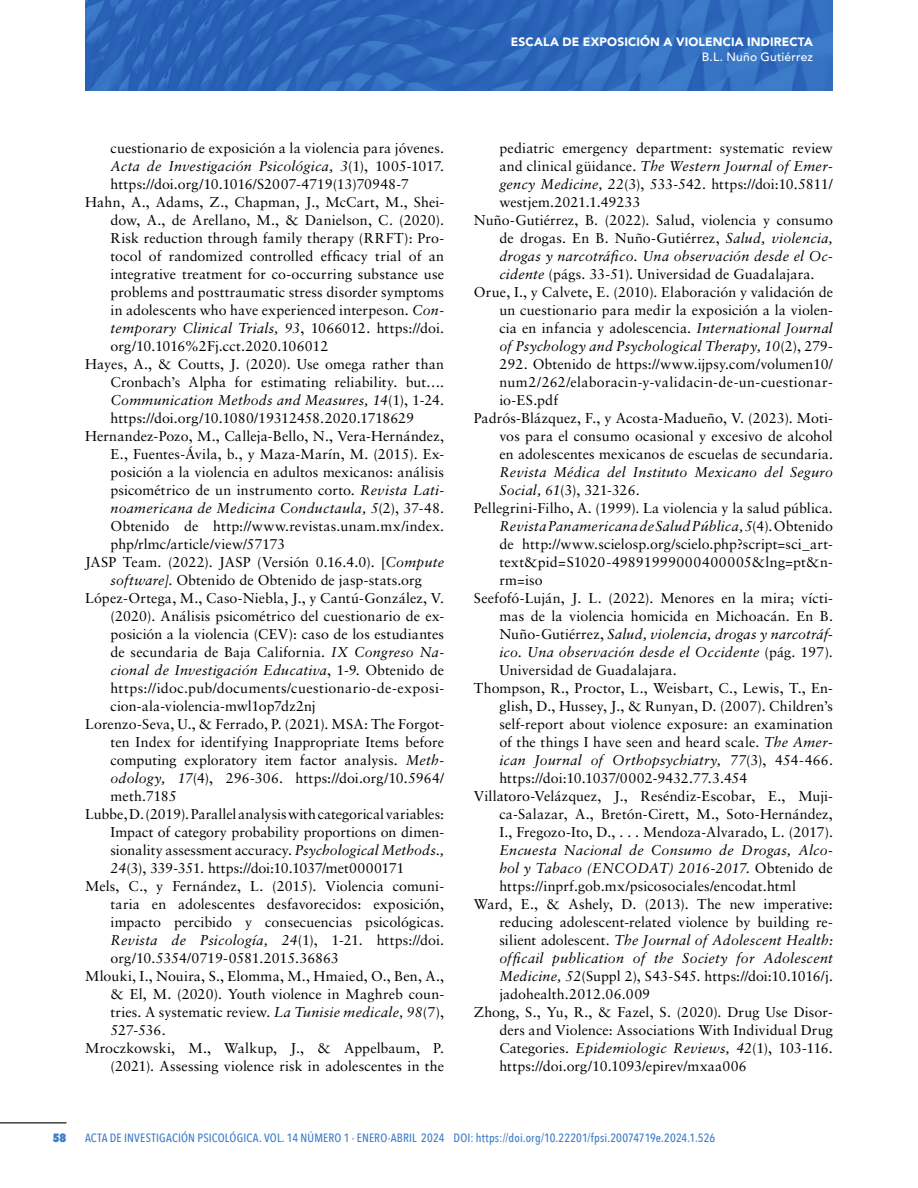
<style>
.page{position:relative;width:918px;height:1188px;background:#fff}
.page>*{position:absolute;margin:0;border:0;box-sizing:border-box;transform-origin:0 0}
.REFERENCIAS_INGLES{font:14.25px/18px "Sabon LT Std";letter-spacing:.005em;color:#000;text-align:justify}
.t1{font:500 12px "Avenir Next Condensed";letter-spacing:.015em;color:#3c7cc9}
.t2{font:900 12px "Avenir LT Std";letter-spacing:.015em;color:#fff}
.t3{font:500 12px "Avenir LT Std";letter-spacing:.015em;color:#fff}
.t4{font:800 12px "Avenir Next Condensed";color:#3c7cc9}
.s1{font-style:italic}
</style>
<div class="page">
<img style="left:85px;top:0;width:748px;height:91px">
<hr style="left:0;top:1122px;width:66px;height:1px;background:#000">
<p class="t2" style="left:511px;top:35px;width:304px">ESCALA DE EXPOSICIÓN A VIOLENCIA INDIRECTA</p>
<p class="t3" style="left:702px;top:50px;width:113px">B.L. Nuño Gutiérrez</p>
<p class="REFERENCIAS_INGLES" style="left:111px;top:139px;width:335px">cuestionario de exposición a la violencia para jóvenes.<br><span class="s1">Acta de Investigación Psicológica, 3</span>(1), 1005-1017. https://doi.org/10.1016/S2007-4719(13)70948-7</p>
<p class="REFERENCIAS_INGLES" style="left:111px;top:193px;width:335px;text-indent:-26px">Hahn, A., Adams, Z., Chapman, J., McCart, M., Shei&shy;dow, A., de Arellano, M., &amp; Danielson, C. (2020).<br>Risk reduction through family therapy (RRFT): Pro&shy;tocol of randomized controlled efficacy trial of an integrative treatment for co-occurring substance use problems and posttraumatic stress disorder symptoms in adolescents who have experienced interpeson. <span class="s1">Con&shy;temporary Clinical Trials, 93</span>, 1066012. https://doi. org/10.1016%2Fj.cct.2020.106012</p>
<p class="REFERENCIAS_INGLES" style="left:111px;top:355px;width:335px;text-indent:-26px">Hayes, A., &amp; Coutts, J. (2020). Use omega rather than Cronbach’s Alpha for estimating reliability. but….<br><span class="s1">Communication Methods and Measures, 14</span>(1), 1-24. https://doi.org/10.1080/19312458.2020.1718629</p>
<p class="REFERENCIAS_INGLES" style="left:111px;top:427px;width:335px;text-indent:-26px">Hernandez-Pozo, M., Calleja-Bello, N., Vera-Hernández, E., Fuentes-Ávila, b., y Maza-Marín, M. (2015). Ex&shy;posición a la violencia en adultos mexicanos: análisis psicométrico de un instrumento corto. <span class="s1">Revista Lati&shy;noamericana de Medicina Conductaula, 5</span>(2), 37-48.<br>Obtenido de http://www.revistas.unam.mx/index. php/rlmc/article/view/57173</p>
<p class="REFERENCIAS_INGLES" style="left:85px;top:553px;width:361px;text-align:center">JASP Team. (2022). JASP (Versión 0.16.4.0). [<span class="s1">Compute software]</span>. Obtenido de Obtenido de jasp-stats.org</p>
<p class="REFERENCIAS_INGLES" style="left:111px;top:589px;width:335px;text-indent:-26px">López-Ortega, M., Caso-Niebla, J., y Cantú-González, V. (2020). Análisis psicométrico del cuestionario de ex&shy;posición a la violencia (CEV): caso de los estudiantes de secundaria de Baja California. <span class="s1">IX Congreso Na&shy;cional de Investigación Educativa</span>, 1-9. Obtenido de https://idoc.pub/documents/cuestionario-de-exposi&shy;cion-ala-violencia-mwl1op7dz2nj</p>
<p class="REFERENCIAS_INGLES" style="left:111px;top:715px;width:335px;text-indent:-26px">Lorenzo-Seva, U., &amp; Ferrado, P. (2021). MSA: The Forgot&shy;ten Index for identifying Inappropriate Items before computing exploratory item factor analysis. <span class="s1">Meth&shy;odology, 17</span>(4), 296-306. https://doi.org/10.5964/ meth.7185</p>
<p class="REFERENCIAS_INGLES" style="left:111px;top:805px;width:335px;text-indent:-26px">Lubbe, D. (2019). Parallel analysis with categorical variables:<br>Impact of category probability proportions on dimen&shy;sionality assessment accuracy. <span class="s1">Psychological Methods., 24</span>(3), 339-351. https://doi:10.1037/met0000171</p>
<p class="REFERENCIAS_INGLES" style="left:111px;top:877px;width:335px;text-indent:-26px">Mels, C., y Fernández, L. (2015). Violencia comuni&shy;taria en adolescentes desfavorecidos: exposición, impacto percibido y consecuencias psicológicas.<br><span class="s1">Revista de Psicología, 24</span>(1), 1-21. https://doi. org/10.5354/0719-0581.2015.36863</p>
<p class="REFERENCIAS_INGLES" style="left:111px;top:967px;width:335px;text-indent:-26px">Mlouki, I., Nouira, S., Elomma, M., Hmaied, O., Ben, A., &amp; El, M. (2020). Youth violence in Maghreb coun&shy;tries. A systematic review. <span class="s1">La Tunisie medicale, 98</span>(7), 527-536.</p>
<p class="REFERENCIAS_INGLES" style="left:85px;top:1039px;width:361px;text-align:right">Mroczkowski, M., Walkup, J., &amp; Appelbaum, P. (2021). Assessing violence risk in adolescentes in the</p>
<p class="REFERENCIAS_INGLES" style="left:499px;top:139px;width:335px">pediatric emergency department: systematic review and clinical güidance. <span class="s1">The Western Journal of Emer&shy;gency Medicine, 22</span>(3), 533-542. https://doi:10.5811/ westjem.2021.1.49233</p>
<p class="REFERENCIAS_INGLES" style="left:499px;top:211px;width:335px;text-indent:-26px">Nuño-Gutiérrez, B. (2022). Salud, violencia y consumo de drogas. En B. Nuño-Gutiérrez, <span class="s1">Salud, violencia, drogas y narcotráfico. Una observación desde el Oc&shy;cidente</span> (págs. 33-51). Universidad de Guadalajara.</p>
<p class="REFERENCIAS_INGLES" style="left:499px;top:283px;width:335px;text-indent:-26px">Orue, I., y Calvete, E. (2010). Elaboración y validación de un cuestionario para medir la exposición a la violen&shy;cia en infancia y adolescencia. <span class="s1">International Journal of Psychology and Psychological Therapy, 10</span>(2), 279- 292. Obtenido de https://www.ijpsy.com/volumen10/ num2/262/elaboracin-y-validacin-de-un-cuestionar&shy;io-ES.pdf</p>
<p class="REFERENCIAS_INGLES" style="left:499px;top:409px;width:335px;text-indent:-26px">Padrós-Blázquez, F., y Acosta-Madueño, V. (2023). Moti&shy;vos para el consumo ocasional y excesivo de alcohol en adolescentes mexicanos de escuelas de secundaria.<br><span class="s1">Revista Médica del Instituto Mexicano del Seguro Social, 61</span>(3), 321-326.</p>
<p class="REFERENCIAS_INGLES" style="left:499px;top:499px;width:335px;text-indent:-26px">Pellegrini-Filho, A. (1999). La violencia y la salud pública.<br><span class="s1">Revista Panamericana de Salud Pública, 5</span>(4). Obtenido de http://www.scielosp.org/scielo.php?script=sci_art&shy;text&amp;pid=S1020-49891999000400005&amp;lng=pt&amp;n&shy;rm=iso</p>
<p class="REFERENCIAS_INGLES" style="left:499px;top:589px;width:335px;text-indent:-26px">Seefofó-Luján, J. L. (2022). Menores en la mira; vícti&shy;mas de la violencia homicida en Michoacán. En B.<br>Nuño-Gutiérrez, <span class="s1">Salud, violencia, drogas y narcotráf&shy;ico. Una observación desde el Occidente</span> (pág. 197).<br>Universidad de Guadalajara.</p>
<p class="REFERENCIAS_INGLES" style="left:499px;top:679px;width:335px;text-indent:-26px">Thompson, R., Proctor, L., Weisbart, C., Lewis, T., En&shy;glish, D., Hussey, J., &amp; Runyan, D. (2007). Children’s self-report about violence exposure: an examination of the things I have seen and heard scale. <span class="s1">The Amer&shy;ican Journal of Orthopsychiatry, 77</span>(3), 454-466. https://doi:10.1037/0002-9432.77.3.454</p>
<p class="REFERENCIAS_INGLES" style="left:499px;top:787px;width:335px;text-indent:-26px">Villatoro-Velázquez, J., Reséndiz-Escobar, E., Muji&shy;ca-Salazar, A., Bretón-Cirett, M., Soto-Hernández, I., Fregozo-Ito, D., . . . Mendoza-Alvarado, L. (2017).<br><span class="s1">Encuesta Nacional de Consumo de Drogas, Alco&shy;hol y Tabaco (ENCODAT) 2016-2017.</span> Obtenido de https://inprf.gob.mx/psicosociales/encodat.html</p>
<p class="REFERENCIAS_INGLES" style="left:499px;top:895px;width:335px;text-indent:-26px">Ward, E., &amp; Ashely, D. (2013). The new imperative: reducing adolescent-related violence by building re&shy;silient adolescent. <span class="s1">The Journal of Adolescent Health: officail publication of the Society for Adolescent Medicine, 52</span>(Suppl 2), S43-S45. https://doi:10.1016/j. jadohealth.2012.06.009</p>
<p class="REFERENCIAS_INGLES" style="left:499px;top:1003px;width:335px;text-indent:-26px">Zhong, S., Yu, R., &amp; Fazel, S. (2020). Drug Use Disor&shy;ders and Violence: Associations With Individual Drug Categories. <span class="s1">Epidemiologic Reviews, 42</span>(1), 103-116. https://doi.org/10.1093/epirev/mxaa006</p>
<p class="t4" style="left:53px;top:1130px;width:15px">58</p>
<p class="t1" style="left:85px;top:1130px;width:632px">ACTA DE INVESTIGACIÓN PSICOLÓGICA. VOL. 14 NÚMERO 1 · ENERO-ABRIL 2024 DOI: https://doi.org/10.22201/fpsi.20074719e.2024.1.526</p>
</div>
